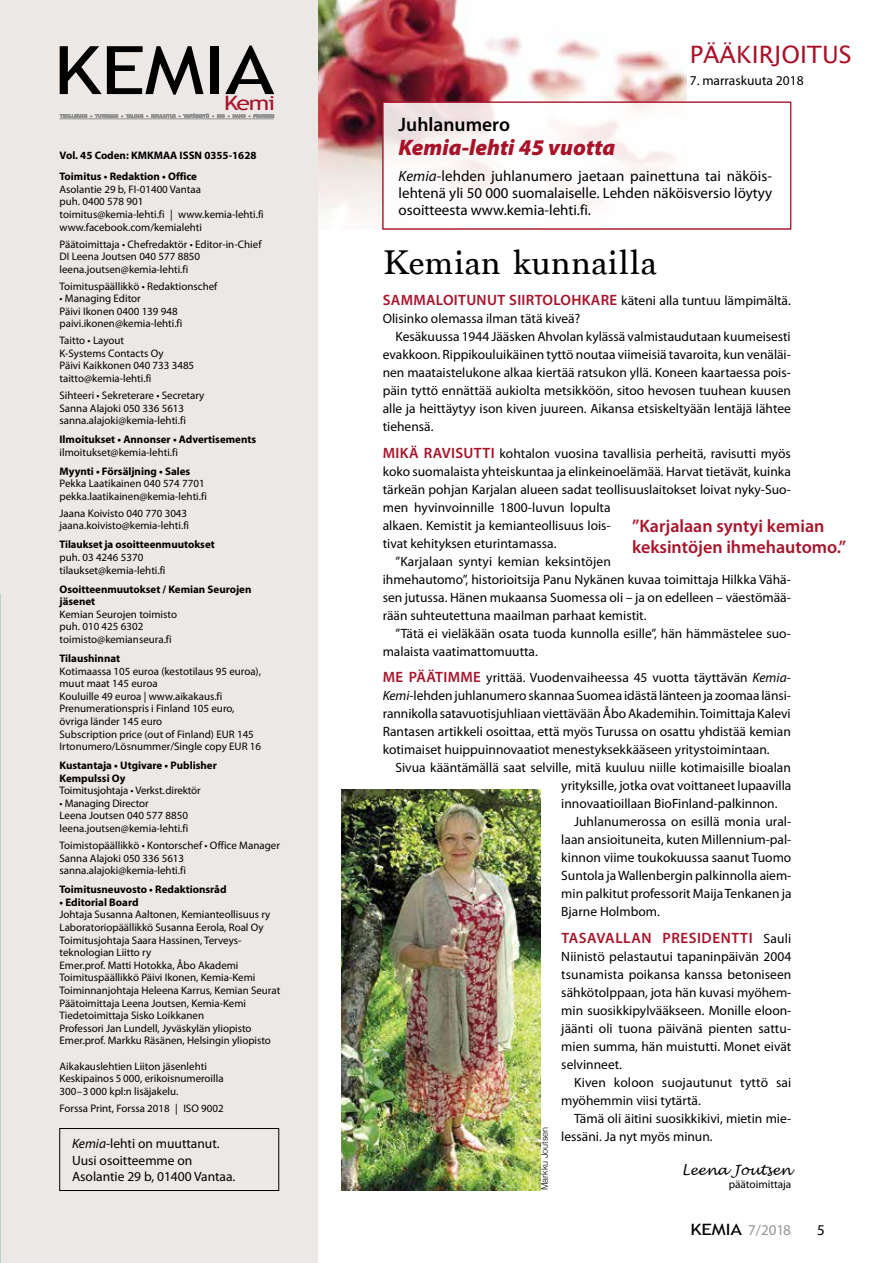
<style>
.page{position:relative;width:893px;height:1263px;background:#fff}
.page>*{position:absolute;margin:0;border:0;box-sizing:border-box;transform-origin:0 0}
.t1{font:66.9px "Trebuchet MS";letter-spacing:-.01em;color:#000;scale:1.25 1}
.t2{font:36px "Marion";letter-spacing:.01em;color:#000}
.t3{font:24px "Lucida Sans";color:#a9132a}
.t4{font:italic 900 22.5px "Myriad Pro";color:#a9132a}
.t5{font:19.8px "Trebuchet MS";color:#a9132a;scale:1.25 1}
.t6{font:600 19.5px "Myriad Pro";color:#000}
.t7{font:600 18px/21px "Myriad Pro";color:#a9132a}
.t8{font:15px/17.2px "Myriad Pro";color:#000;text-align:justify}
.t9{font:600 15px "Myriad Pro";letter-spacing:.035em;color:#a9132a}
.t10{font:15px "Myriad Pro";color:#939393}
.t11{font:italic 13.8px "Lucida Handwriting";color:#000}
.t12{font:13.5px/18px "Myriad Pro";color:#000}
.t13{font:11.25px "Myriad Pro";color:#000}
.t14{font:10.95px/12.6px "Myriad Pro";color:#000}
.t15{font:700 10.95px/12.6px "Myriad Pro";color:#000}
.t16{font:300 9px "Helvetica";color:#000}
.s1{font-style:italic}
.s2{font-weight:600;font-size:15px;color:#a9132a}
.s3{font-weight:400;font-size:13.5px;color:#000}
.s4{font-family:"Trebuchet MS";font-size:15.6px;color:#000}
</style>
<div class="page">
<img style="left:318px;top:0;width:369px;height:216px">
<div style="left:0;top:0;width:318px;height:1263px;background:#ebe8e6"></div>
<hr style="left:60px;top:119px;width:214px;height:1px;background:#939393">
<svg style="left:60px;top:114px;width:214px;height:4px"></svg>
<div style="left:60px;top:1128px;width:219px;height:63px;border:1px solid #000"></div>
<img style="left:342px;top:789px;width:198px;height:401px">
<div style="left:382px;top:102px;width:409px;height:127px;background:#fff"></div>
<div style="left:382px;top:102px;width:409px;height:127px;border:1px solid #a9132a"></div>
<h1 class="t1" style="left:54px;top:31px;width:178px">KEMIA</h1>
<h3 class="t5" style="left:224px;top:92px;width:42px">Kemi</h3>
<p class="t15" style="left:60px;top:145px;width:198px;line-height:21.1px">Vol. 45 Coden: KMKMAA ISSN 0355-1628<br>Toimitus • Redaktion • Office</p>
<p class="t14" style="left:60px;top:183px;width:206px">Asolantie 29 b, FI-01400 Vantaa<br>puh. 0400 578 901<br>toimitus@kemia-lehti.fi | www.kemia-lehti.fi www.facebook.com/kemialehti</p>
<p class="t14" style="left:60px;top:237px;width:203px">Päätoimittaja • Chefredaktör • Editor-in-Chief<br>DI Leena Joutsen 040 577 8850 leena.joutsen@kemia-lehti.fi</p>
<p class="t14" style="left:60px;top:279px;width:159px">Toimituspäällikkö • Redaktionschef</p>
<p class="t14" style="left:60px;top:292px;width:124px">• Managing Editor<br>Päivi Ikonen 0400 139 948 paivi.ikonen@kemia-lehti.fi</p>
<p class="t14" style="left:60px;top:334px;width:136px">Taitto • Layout<br>K-Systems Contacts Oy<br>Päivi Kaikkonen 040 733 3485 taitto@kemia-lehti.fi</p>
<p class="t14" style="left:60px;top:389px;width:146px">Sihteeri • Sekreterare • Secretary<br>Sanna Alajoki 050 336 5613 sanna.alajoki@kemia-lehti.fi</p>
<p class="t15" style="left:60px;top:433px;width:198px">Ilmoitukset • Annonser • Advertisements</p>
<p class="t14" style="left:60px;top:446px;width:120px">ilmoitukset@kemia-lehti.fi</p>
<p class="t15" style="left:60px;top:465px;width:132px">Myynti • Försäljning • Sales</p>
<p class="t14" style="left:60px;top:477px;width:149px">Pekka Laatikainen 040 574 7701 pekka.laatikainen@kemia-lehti.fi</p>
<p class="t14" style="left:60px;top:507px;width:131px">Jaana Koivisto 040 770 3043 jaana.koivisto@kemia-lehti.fi</p>
<p class="t15" style="left:60px;top:538px;width:157px">Tilaukset ja osoitteenmuutokset</p>
<p class="t14" style="left:60px;top:551px;width:108px">puh. 03 4246 5370 tilaukset@kemia-lehti.fi</p>
<p class="t15" style="left:60px;top:583px;width:193px">Osoitteenmuutokset / Kemian Seurojen jäsenet</p>
<p class="t14" style="left:60px;top:607px;width:119px">Kemian Seurojen toimisto puh. 010 425 6302 toimisto@kemianseura.fi</p>
<p class="t15" style="left:60px;top:652px;width:62px">Tilaushinnat</p>
<p class="t14" style="left:60px;top:664px;width:203px">Kotimaassa 105 euroa (kestotilaus 95 euroa), muut maat 145 euroa<br>Kouluille 49 euroa | www.aikakaus.fi Prenumerationspris i Finland 105 euro, övriga länder 145 euro<br>Subscription price (out of Finland) EUR 145<br>Irtonumero/Lösnummer/Single copy EUR 16</p>
<p class="t15" style="left:60px;top:759px;width:159px">Kustantaja • Utgivare • Publisher<br>Kempulssi Oy</p>
<p class="t14" style="left:60px;top:784px;width:143px">Toimitusjohtaja • Verkst.direktör</p>
<p class="t14" style="left:60px;top:797px;width:130px">• Managing Director<br>Leena Joutsen 040 577 8850 leena.joutsen@kemia-lehti.fi</p>
<p class="t14" style="left:60px;top:839px;width:222px">Toimistopäällikkö • Kontorschef • Office Manager<br>Sanna Alajoki 050 336 5613 sanna.alajoki@kemia-lehti.fi</p>
<p class="t15" style="left:60px;top:883px;width:169px">Toimitusneuvosto • Redaktionsråd</p>
<p class="t15" style="left:60px;top:896px;width:81px">• Editorial Board</p>
<p class="t14" style="left:60px;top:908px;width:222px">Johtaja Susanna Aaltonen, Kemianteollisuus ry Laboratoriopäällikkö Susanna Eerola, Roal Oy Toimitusjohtaja Saara Hassinen, Terveys&shy;teknologian Liitto ry<br>Emer.prof. Matti Hotokka, Åbo Akademi Toimituspäällikkö Päivi Ikonen, Kemia-Kemi Toiminnanjohtaja Heleena Karrus, Kemian Seurat Päätoimittaja Leena Joutsen, Kemia-Kemi Tiedetoimittaja Sisko Loikkanen<br>Professori Jan Lundell, Jyväskylän yliopisto Emer.prof. Markku Räsänen, Helsingin yliopisto</p>
<p class="t14" style="left:60px;top:1059px;width:166px">Aikakauslehtien Liiton jäsenlehti<br>Keskipainos 5 000, erikoisnumeroilla<br>300–3 000 kpl:n lisäjakelu.</p>
<p class="t14" style="left:60px;top:1101px;width:166px">Forssa Print, Forssa 2018 | ISO 9002</p>
<p class="t12" style="left:72px;top:1135px;width:165px;line-height:16.5px"><span class="s1">Kemia</span>-lehti on muuttanut.<br>Uusi osoitteemme on<br>Asolantie 29 b, 01400 Vantaa.</p>
<h3 class="t3" style="left:690px;top:41px;width:163px">PÄÄKIRJOITUS</h3>
<p class="t12" style="left:690px;top:71px;width:115px">7. marraskuuta 2018</p>
<h3 class="t6" style="left:399px;top:114px;width:113px">Juhlanumero</h3>
<h3 class="t4" style="left:399px;top:135px;width:218px">Kemia-lehti 45 vuotta</h3>
<p class="t8" style="left:399px;top:167px;width:375px"><span class="s1">Kemia</span>-lehden juhlanumero jaetaan painettuna tai näköis&shy;lehtenä yli 50 000 suomalaiselle. Lehden näköisversio löytyy osoitteesta www.kemia-lehti.fi.</p>
<h2 class="t2" style="left:383px;top:241px;width:275px">Kemian kunnailla</h2>
<p class="t12" style="left:383px;top:292px;width:410px"><span class="s2">SAMMALOITUNUT SIIRTOLOHKARE</span> käteni alla tuntuu lämpimältä.<br>Olisinko olemassa ilman tätä kiveä?</p>
<p class="t12" style="left:383px;top:328px;width:410px;text-align:justify;text-indent:13px">Kesäkuussa 1944 Jääsken Ahvolan kylässä valmistaudutaan kuumeisesti evakkoon. Rippikouluikäinen tyttö noutaa viimeisiä tavaroita, kun venäläi&shy;nen maataistelukone alkaa kiertää ratsukon yllä. Koneen kaartaessa pois&shy;päin tyttö ennättää aukiolta metsikköön, sitoo hevosen tuuhean kuusen alle ja heittäytyy ison kiven juureen. Aikansa etsiskeltyään lentäjä lähtee tiehensä.</p>
<p class="t12" style="left:383px;top:444px;width:409px"><span class="s2">MIKÄ RAVISUTTI</span> kohtalon vuosina tavallisia perheitä, ravisutti myös</p>
<p class="t12" style="left:383px;top:462px;width:410px">koko suomalaista yhteiskuntaa ja elinkeinoelämää. Harvat tietävät, kuinka</p>
<p class="t12" style="left:383px;top:480px;width:410px">tärkeän pohjan Karjalan alueen sadat teollisuuslaitokset loivat nyky-Suo-</p>
<p class="t12" style="left:383px;top:498px;width:229px">men hyvinvoinnille 1800-luvun lopulta</p>
<p class="t12" style="left:383px;top:516px;width:230px">alkaen. Kemistit ja kemianteollisuus lois-</p>
<p class="t12" style="left:383px;top:534px;width:175px">tivat kehityksen eturintamassa.</p>
<p class="t12" style="left:395px;top:552px;width:217px">”Karjalaan syntyi kemian keksintöjen</p>
<p class="t12" style="left:383px;top:570px;width:410px">ihmehautomo”, historioitsija Panu Nykänen kuvaa toimittaja Hilkka Vähä-</p>
<p class="t12" style="left:383px;top:588px;width:410px">sen jutussa. Hänen mukaansa Suomessa oli – ja on edelleen – väestömää-</p>
<p class="t12" style="left:383px;top:606px;width:265px">rään suhteutettuna maailman parhaat kemistit.</p>
<p class="t12" style="left:395px;top:624px;width:397px">”Tätä ei vieläkään osata tuoda kunnolla esille”, hän hämmästelee suo-</p>
<p class="t12" style="left:383px;top:642px;width:157px">malaista vaatimattomuutta.</p>
<p class="t12" style="left:383px;top:669px;width:410px;text-align:justify"><span class="s2">ME PÄÄTIMME</span> yrittää. Vuodenvaiheessa 45 vuotta täyttävän <span class="s1">Kemia</span>-<span class="s1">Kemi</span>-lehden juhlanumero skannaa Suomea idästä länteen ja zoomaa länsi&shy;rannikolla satavuotisjuhliaan viettävään Åbo Akademihin. Toimittaja Kalevi Rantasen artikkeli osoittaa, että myös Turussa on osattu yhdistää kemian kotimaiset huippuinnovaatiot menestyksekkääseen yritystoimintaan.</p>
<p class="t12" style="left:395px;top:759px;width:397px">Sivua kääntämällä saat selville, mitä kuuluu niille kotimaisille bioalan</p>
<h3 class="t7" style="left:632px;top:516px;width:216px">”Karjalaan syntyi kemian keksintöjen ihmehautomo.”</h3>
<p class="t16" style="left:537px;top:1190px;width:65px;rotate:-90deg">Markku Joutsen</p>
<p class="t12" style="left:561px;top:777px;width:232px">yrityksille, jotka ovat voittaneet lupaavilla innovaatioillaan BioFinland-palkinnon.</p>
<p class="t12" style="left:561px;top:813px;width:232px;text-align:justify;text-indent:13px">Juhlanumerossa on esillä monia ural&shy;laan ansioituneita, kuten Millennium-pal&shy;kinnon viime toukokuussa saanut Tuomo Suntola ja Wallenbergin palkinnolla aiem&shy;min palkitut professorit Maija Tenkanen ja Bjarne Holmbom.</p>
<p class="t9" style="left:561px;top:930px;width:231px">TASAVALLAN PRESIDENTTI <span class="s3">Sauli</span></p>
<p class="t12" style="left:561px;top:947px;width:232px;text-align:justify">Niinistö pelastautui tapaninpäivän 2004 tsunamista poikansa kanssa betoniseen sähkötolppaan, jota hän kuvasi myöhem&shy;min suosikkipylvääkseen. Monille eloon&shy;jäänti oli tuona päivänä pienten sattu&shy;mien summa, hän muistutti. Monet eivät selvinneet.</p>
<p class="t12" style="left:561px;top:1073px;width:232px;text-indent:13px">Kiven koloon suojautunut tyttö sai myöhemmin viisi tytärtä.</p>
<p class="t12" style="left:561px;top:1109px;width:232px;text-indent:13px">Tämä oli äitini suosikkikivi, mietin mie&shy;lessäni. Ja nyt myös minun.</p>
<p class="t11" style="left:681px;top:1161px;width:111px">Leena Joutsen</p>
<p class="t13" style="left:729px;top:1177px;width:64px">päätoimittaja</p>
<p class="t10" style="left:690px;top:1220px;width:102px"><span class="s4">KEMIA</span> 7/2018</p>
<p class="t8" style="left:817px;top:1221px;width:9px">5</p>
</div>
